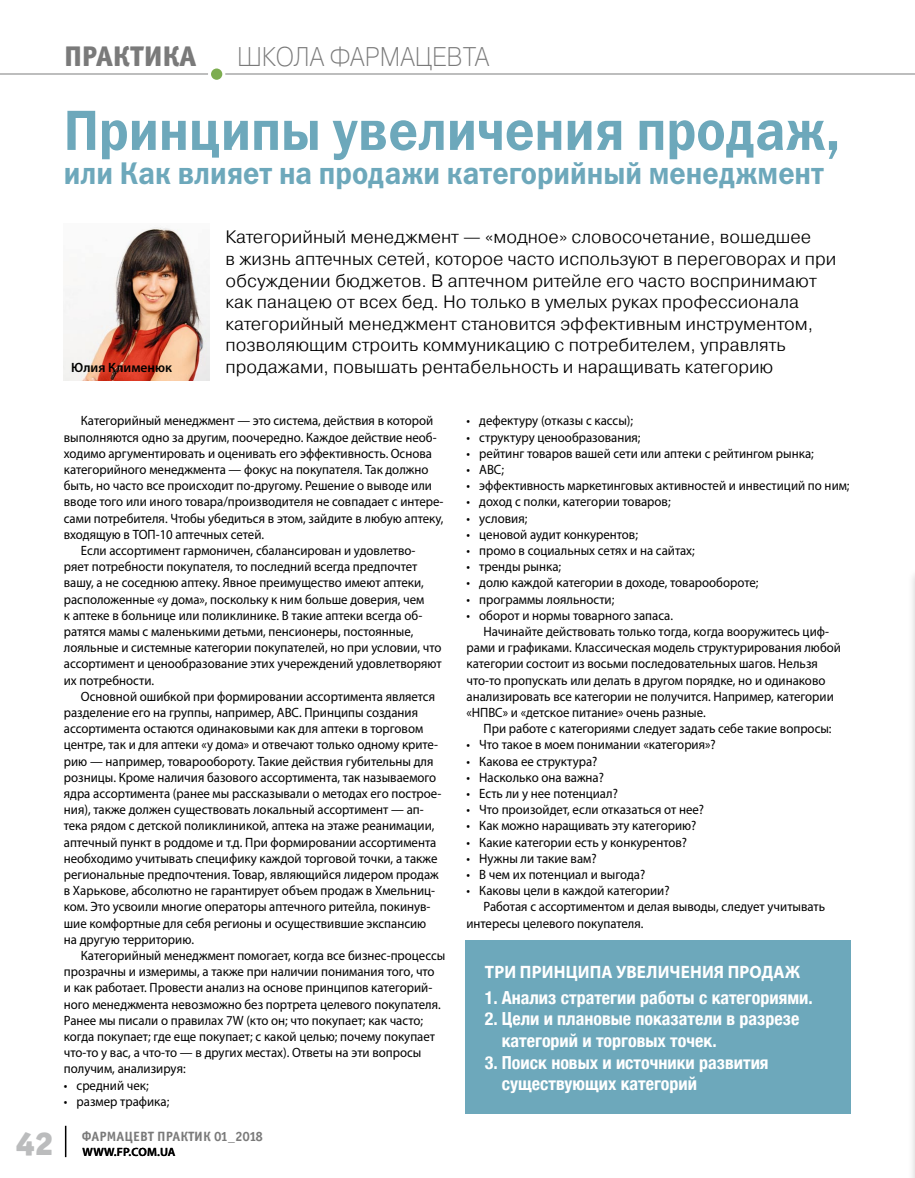
<style>
.page{position:relative;width:915px;height:1178px;background:#fff}
.page>*{position:absolute;margin:0;border:0;box-sizing:border-box;transform-origin:0 0}
.t1{font:57px "Franklin Gothic Demi ITC";color:#6da8bb;scale:.9 1}
.t2{font:33px "Officina Serif Black ITC";color:#bbbcbd}
.t3{font:31.5px "Franklin Gothic Demi ITC";color:#6da8bb;scale:.9 1}
.t4{font:28.5px "Officina Sans Extra Bold ITC";letter-spacing:.01em;color:#7a7a7a}
.t5{font:27px "Pragmatica Light C";color:#7a7a7a;scale:.9 1}
.t6{font:300 18px/21.6px "Pragmatica";color:#000}
.t7{font:700 condensed 18px/21.6px "Helvetica Neue";color:#fff}
.t8{font:700 18px "Myriad Pro";letter-spacing:.015em;color:#fff;scale:.95 1}
.t9{font:13.5px "Myriad Pro";color:#000;scale:.95 1}
.t10{font:13.5px "Officina Sans Bold ITC";letter-spacing:.01em;color:#7a7a7a}
.t11{font:600 13.5px "Myriad Pro";color:#000}
.t12{font:600 12px "Myriad Pro";letter-spacing:.02em;color:#000}
</style>
<div class="page">
<div style="left:465px;top:941px;width:385px;height:173px;background:#6da8bb"></div>
<img style="left:64px;top:227px;width:146px;height:154px">
<hr style="left:65px;top:1126px;width:1px;height:31px;background:#000">
<hr style="left:0;top:73px;width:914px;height:2px;background:#b9baba">
<div style="left:209px;top:67px;width:15px;height:14px;background:#7dad50;border-radius:50%"></div>
<div style="left:208px;top:65px;width:17px;height:18px;border:3px solid #fff;border-radius:50%"></div>
<h3 class="t4" style="left:64px;top:38px;width:133px">практика</h3>
<h3 class="t5" style="left:237px;top:41px;width:281px">школа фармацевта</h3>
<h1 class="t1" style="left:64px;top:96px;width:863px">Принципы увеличения продаж,</h1>
<h3 class="t3" style="left:64px;top:155px;width:845px">или Как влияет на продажи категорийный менеджмент</h3>
<p class="t11" style="left:71px;top:358px;width:102px">ЮЛИЯ КЛИМЕНЮК</p>
<p class="t6" style="left:225px;top:226px;width:612px">Категорийный менеджмент — «модное» словосочетание, вошедшее<br>в жизнь аптечных сетей, которое часто используют в переговорах и при обсуждении бюджетов. В аптечном ритейле его часто воспринимают как панацею от всех бед. Но только в умелых руках профессионала категорийный менеджмент становится эффективным инструментом, позволяющим строить коммуникацию с потребителем, управлять продажами, повышать рентабельность и наращивать категорию</p>
<h2 class="t2" style="left:16px;top:1122px;width:39px">42</h2>
<p class="t9" style="left:81px;top:412px;width:372px">Категорийный менеджмент — это система, действия в которой</p>
<p class="t9" style="left:64px;top:429px;width:394px">выполняются одно за другим, поочередно. Каждое действие необ-</p>
<p class="t9" style="left:64px;top:445px;width:389px">ходимо аргументировать и оценивать его эффективность. Основа</p>
<p class="t9" style="left:64px;top:461px;width:385px">категорийного менеджмента — фокус на покупателя. Так должно</p>
<p class="t9" style="left:64px;top:477px;width:389px">быть, но часто все происходит по-другому. Решение о выводе или</p>
<p class="t9" style="left:64px;top:493px;width:401px">вводе того или иного товара/производителя не совпадает с интере-</p>
<p class="t9" style="left:64px;top:510px;width:401px">сами потребителя. Чтобы убедиться в этом, зайдите в любую аптеку,</p>
<p class="t9" style="left:64px;top:526px;width:212px">входящую в ТОП-10 аптечных сетей.</p>
<p class="t9" style="left:81px;top:542px;width:354px">Если ассортимент гармоничен, сбалансирован и удовлетво-</p>
<p class="t9" style="left:64px;top:558px;width:374px">ряет потребности покупателя, то последний всегда предпочтет</p>
<p class="t9" style="left:64px;top:574px;width:380px">вашу, а не соседнюю аптеку. Явное преимущество имеют аптеки,</p>
<p class="t9" style="left:64px;top:591px;width:381px">расположенные «у дома», поскольку к ним больше доверия, чем</p>
<p class="t9" style="left:64px;top:607px;width:379px">к аптеке в больнице или поликлинике. В такие аптеки всегда об-</p>
<p class="t9" style="left:64px;top:623px;width:369px">ратятся мамы с маленькими детьми, пенсионеры, постоянные,</p>
<p class="t9" style="left:64px;top:639px;width:399px">лояльные и системные категории покупателей, но при условии, что</p>
<p class="t9" style="left:64px;top:655px;width:399px">ассортимент и ценообразование этих учереждений удовлетворяют</p>
<p class="t9" style="left:64px;top:672px;width:97px">их потребности.</p>
<p class="t9" style="left:81px;top:688px;width:374px">Основной ошибкой при формировании ассортимента является</p>
<p class="t9" style="left:64px;top:704px;width:374px">разделение его на группы, например, АВС. Принципы создания</p>
<p class="t9" style="left:64px;top:720px;width:379px">ассортимента остаются одинаковыми как для аптеки в торговом</p>
<p class="t9" style="left:64px;top:736px;width:395px">центре, так и для аптеки «у дома» и отвечают только одному крите-</p>
<p class="t9" style="left:64px;top:753px;width:390px">рию — например, товарообороту. Такие действия губительны для</p>
<p class="t9" style="left:64px;top:769px;width:393px">розницы. Кроме наличия базового ассортимента, так называемого</p>
<p class="t9" style="left:64px;top:785px;width:398px">ядра ассортимента (ранее мы рассказывали о методах его построе-</p>
<p class="t9" style="left:64px;top:801px;width:380px">ния), также должен существовать локальный ассортимент — ап-</p>
<p class="t9" style="left:64px;top:817px;width:391px">тека рядом с детской поликлиникой, аптека на этаже реанимации,</p>
<p class="t9" style="left:64px;top:834px;width:393px">аптечный пункт в роддоме и т.д. При формировании ассортимента</p>
<p class="t9" style="left:64px;top:850px;width:395px">необходимо учитывать специфику каждой торговой точки, а также</p>
<p class="t9" style="left:64px;top:866px;width:396px">региональные предпочтения. Товар, являющийся лидером продаж</p>
<p class="t9" style="left:64px;top:882px;width:392px">в Харькове, абсолютно не гарантирует объем продаж в Хмельниц-</p>
<p class="t9" style="left:64px;top:898px;width:387px">ком. Это усвоили многие операторы аптечного ритейла, покинув-</p>
<p class="t9" style="left:64px;top:915px;width:383px">шие комфортные для себя регионы и осуществившие экспансию</p>
<p class="t9" style="left:64px;top:931px;width:138px">на другую территорию.</p>
<p class="t9" style="left:81px;top:947px;width:385px">Категорийный менеджмент помогает, когда все бизнес-процессы</p>
<p class="t9" style="left:64px;top:963px;width:392px">прозрачны и измеримы, а также при наличии понимания того, что</p>
<p class="t9" style="left:64px;top:979px;width:389px">и как работает. Провести анализ на основе принципов категорий-</p>
<p class="t9" style="left:64px;top:996px;width:398px">ного менеджмента невозможно без портрета целевого покупателя.</p>
<p class="t9" style="left:64px;top:1012px;width:379px">Ранее мы писали о правилах 7W (кто он; что покупает; как часто;</p>
<p class="t9" style="left:64px;top:1028px;width:392px">когда покупает; где еще покупает; с какой целью; почему покупает</p>
<p class="t9" style="left:64px;top:1044px;width:378px">что-то у вас, а что-то — в других местах). Ответы на эти вопросы</p>
<p class="t9" style="left:64px;top:1060px;width:130px">получим, анализируя:</p>
<p class="t9" style="left:64px;top:1077px;width:91px">• средний чек;</p>
<p class="t9" style="left:64px;top:1093px;width:113px">• размер трафика;</p>
<p class="t10" style="left:82px;top:1128px;width:182px">Фармацевт Практик 01_2018</p>
<p class="t12" style="left:83px;top:1144px;width:94px">WWW.FP.COM.UA</p>
<p class="t9" style="left:466px;top:412px;width:177px">• дефектуру (отказы с кассы);</p>
<p class="t9" style="left:466px;top:429px;width:185px">• структуру ценообразования;</p>
<p class="t9" style="left:466px;top:445px;width:367px">• рейтинг товаров вашей сети или аптеки с рейтингом рынка;</p>
<p class="t9" style="left:466px;top:461px;width:41px">• АВС;</p>
<p class="t9" style="left:466px;top:477px;width:404px">• эффективность маркетинговых активностей и инвестиций по ним;</p>
<p class="t9" style="left:466px;top:493px;width:216px">• доход с полки, категории товаров;</p>
<p class="t9" style="left:466px;top:510px;width:66px">• условия;</p>
<p class="t9" style="left:466px;top:526px;width:182px">• ценовой аудит конкурентов;</p>
<p class="t9" style="left:466px;top:542px;width:242px">• промо в социальных сетях и на сайтах;</p>
<p class="t9" style="left:466px;top:558px;width:101px">• тренды рынка;</p>
<p class="t9" style="left:466px;top:574px;width:309px">• долю каждой категории в доходе, товарообороте;</p>
<p class="t9" style="left:466px;top:591px;width:157px">• программы лояльности;</p>
<p class="t9" style="left:466px;top:607px;width:219px">• оборот и нормы товарного запаса.</p>
<p class="t9" style="left:483px;top:623px;width:365px">Начинайте действовать только тогда, когда вооружитесь циф-</p>
<p class="t9" style="left:466px;top:639px;width:395px">рами и графиками. Классическая модель структурирования любой</p>
<p class="t9" style="left:466px;top:655px;width:371px">категории состоит из восьми последовательных шагов. Нельзя</p>
<p class="t9" style="left:466px;top:672px;width:379px">что-то пропускать или делать в другом порядке, но и одинаково</p>
<p class="t9" style="left:466px;top:688px;width:388px">анализировать все категории не получится. Например, категории</p>
<p class="t9" style="left:466px;top:704px;width:253px">«НПВС» и «детское питание» очень разные.</p>
<p class="t9" style="left:483px;top:720px;width:368px">При работе с категориями следует задать себе такие вопросы:</p>
<p class="t9" style="left:466px;top:736px;width:264px">• Что такое в моем понимании «категория»?</p>
<p class="t9" style="left:466px;top:753px;width:139px">• Какова ее структура?</p>
<p class="t9" style="left:466px;top:769px;width:146px">• Насколько она важна?</p>
<p class="t9" style="left:466px;top:785px;width:161px">• Есть ли у нее потенциал?</p>
<p class="t9" style="left:466px;top:801px;width:251px">• Что произойдет, если отказаться от нее?</p>
<p class="t9" style="left:466px;top:817px;width:243px">• Как можно наращивать эту категорию?</p>
<p class="t9" style="left:466px;top:834px;width:233px">• Какие категории есть у конкурентов?</p>
<p class="t9" style="left:466px;top:850px;width:138px">• Нужны ли такие вам?</p>
<p class="t9" style="left:466px;top:866px;width:190px">• В чем их потенциал и выгода?</p>
<p class="t9" style="left:466px;top:882px;width:215px">• Каковы цели в каждой категории?</p>
<p class="t9" style="left:483px;top:898px;width:361px">Работая с ассортиментом и делая выводы, следует учитывать</p>
<p class="t9" style="left:466px;top:915px;width:188px">интересы целевого покупателя.</p>
<h3 class="t8" style="left:485px;top:960px;width:330px">Три принципа увеличения продаж</h3>
<h3 class="t7" style="left:484px;top:985px;width:329px">1. Анализ стратегии работы с категориями.</h3>
<h3 class="t7" style="left:501px;top:1007px;width:299px;text-indent:-17px">2. Цели и плановые показатели в разрезе категорий и торговых точек.</h3>
<h3 class="t7" style="left:501px;top:1050px;width:268px;text-indent:-17px">3. Поиск новых и источники развития существующих категорий</h3>
</div>
